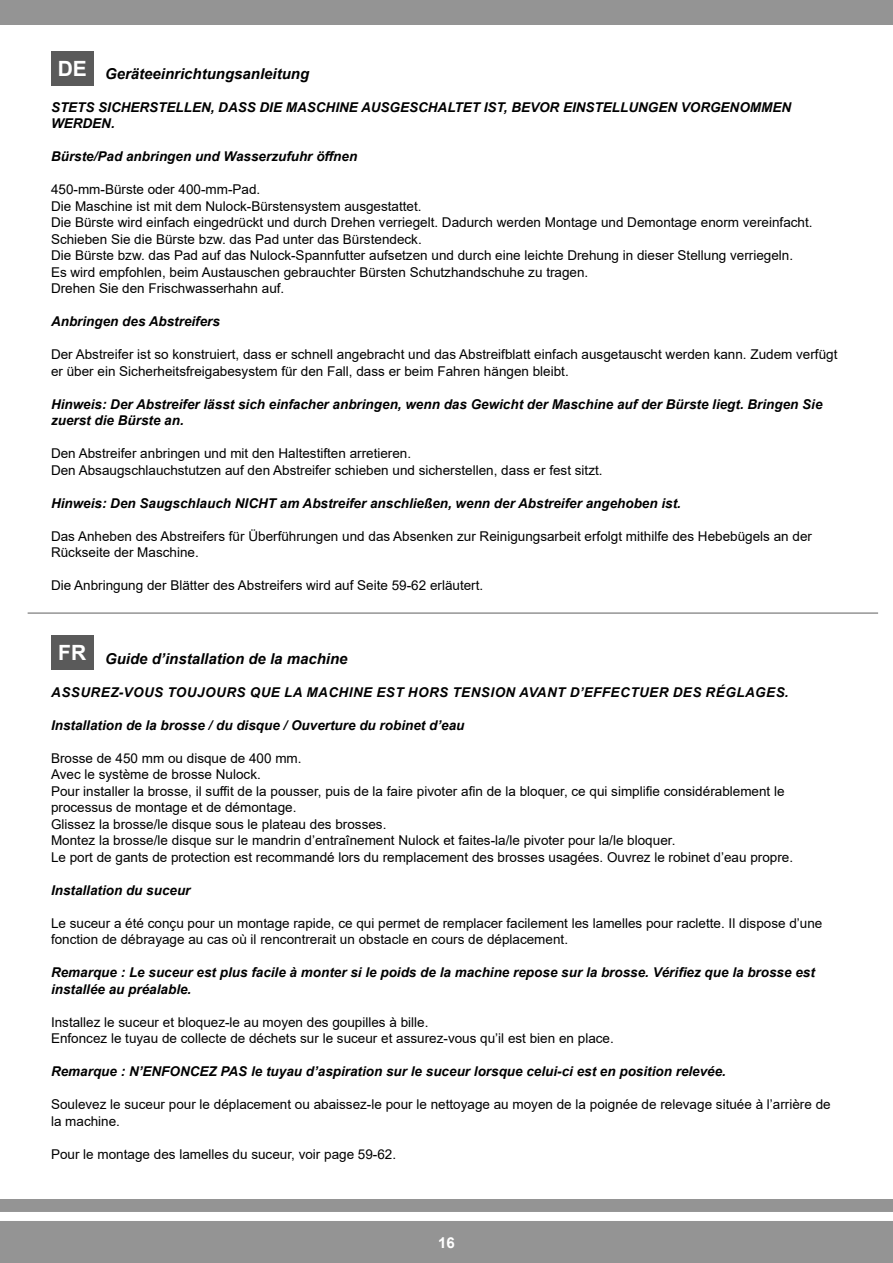
<style>
.page{position:relative;width:893px;height:1263px;background:#949494}
.page>*{position:absolute;margin:0;border:0;box-sizing:border-box;transform-origin:0 0}
.t1{font:italic 700 15px "Arial";color:#000}
.t2{font:700 15px "Arial";color:#fff}
.t3{font:13.5px/16.5px "Arial";color:#000}
.t4{font:italic 700 13.5px/16.5px "Arial";color:#000}
.t5{font:italic 700 13.5px "Arial";letter-spacing:.035em;color:#000}
</style>
<div class="page">
<div style="left:0;top:1212px;width:893px;height:9px;background:#fff"></div>
<div style="left:0;top:26px;width:893px;height:1173px;background:#fff"></div>
<div style="left:51px;top:51px;width:43px;height:34px;background:#5a5a5a"></div>
<div style="left:51px;top:636px;width:43px;height:34px;background:#5a5a5a"></div>
<hr style="left:28px;top:612px;width:850px;height:2px;background:#949494">
<p class="t1" style="left:58px;top:64px;width:253px"><sup>DE</sup> Geräteeinrichtungsanleitung</p>
<p class="t4" style="left:51px;top:99px;width:742px">STETS SICHERSTELLEN, DASS DIE MASCHINE AUSGESCHALTET IST, BEVOR EINSTELLUNGEN VORGENOMMEN<br>WERDEN.</p>
<p class="t4" style="left:51px;top:149px;width:308px">Bürste/Pad anbringen und Wasserzufuhr öffnen</p>
<p class="t3" style="left:51px;top:181px;width:763px">450-mm-Bürste oder 400-mm-Pad.<br>Die Maschine ist mit dem Nulock-Bürstensystem ausgestattet.<br>Die Bürste wird einfach eingedrückt und durch Drehen verriegelt. Dadurch werden Montage und Demontage enorm vereinfacht.<br>Schieben Sie die Bürste bzw. das Pad unter das Bürstendeck.<br>Die Bürste bzw. das Pad auf das Nulock-Spannfutter aufsetzen und durch eine leichte Drehung in dieser Stellung verriegeln.<br>Es wird empfohlen, beim Austauschen gebrauchter Bürsten Schutzhandschuhe zu tragen.<br>Drehen Sie den Frischwasserhahn auf.</p>
<p class="t4" style="left:51px;top:314px;width:171px">Anbringen des Abstreifers</p>
<p class="t3" style="left:51px;top:346px;width:788px">Der Abstreifer ist so konstruiert, dass er schnell angebracht und das Abstreifblatt einfach ausgetauscht werden kann. Zudem verfügt er über ein Sicherheitsfreigabesystem für den Fall, dass er beim Fahren hängen bleibt.</p>
<p class="t4" style="left:51px;top:396px;width:773px">Hinweis: Der Abstreifer lässt sich einfacher anbringen, wenn das Gewicht der Maschine auf der Bürste liegt. Bringen Sie zuerst die Bürste an.</p>
<p class="t3" style="left:51px;top:445px;width:553px">Den Abstreifer anbringen und mit den Haltestiften arretieren.<br>Den Absaugschlauchstutzen auf den Abstreifer schieben und sicherstellen, dass er fest sitzt.</p>
<p class="t4" style="left:51px;top:495px;width:631px">Hinweis: Den Saugschlauch NICHT am Abstreifer anschließen, wenn der Abstreifer angehoben ist.</p>
<p class="t3" style="left:51px;top:528px;width:762px">Das Anheben des Abstreifers für Überführungen und das Absenken zur Reinigungsarbeit erfolgt mithilfe des Hebebügels an der<br>Rückseite der Maschine.</p>
<p class="t3" style="left:51px;top:577px;width:434px">Die Anbringung der Blätter des Abstreifers wird auf Seite 59-62 erläutert.</p>
<p class="t1" style="left:58px;top:648px;width:291px"><sup>FR</sup> Guide d’installation de la machine</p>
<p class="t5" style="left:51px;top:683px;width:739px">ASSUREZ-VOUS TOUJOURS QUE LA MACHINE EST HORS TENSION AVANT D’EFFECTUER DES RÉGLAGES.</p>
<p class="t4" style="left:51px;top:717px;width:415px">Installation de la brosse / du disque / Ouverture du robinet d’eau</p>
<p class="t3" style="left:51px;top:750px;width:744px">Brosse de 450 mm ou disque de 400 mm.<br>Avec le système de brosse Nulock.<br>Pour installer la brosse, il suffit de la pousser, puis de la faire pivoter afin de la bloquer, ce qui simplifie considérablement le processus de montage et de démontage.<br>Glissez la brosse/le disque sous le plateau des brosses.<br>Montez la brosse/le disque sur le mandrin d’entraînement Nulock et faites-la/le pivoter pour la/le bloquer.<br>Le port de gants de protection est recommandé lors du remplacement des brosses usagées. Ouvrez le robinet d’eau propre.</p>
<p class="t4" style="left:51px;top:882px;width:141px">Installation du suceur</p>
<p class="t3" style="left:51px;top:914px;width:773px">Le suceur a été conçu pour un montage rapide, ce qui permet de remplacer facilement les lamelles pour raclette. Il dispose d’une fonction de débrayage au cas où il rencontrerait un obstacle en cours de déplacement.</p>
<p class="t4" style="left:51px;top:964px;width:765px">Remarque : Le suceur est plus facile à monter si le poids de la machine repose sur la brosse. Vérifiez que la brosse est installée au préalable.</p>
<p class="t3" style="left:51px;top:1013px;width:564px">Installez le suceur et bloquez-le au moyen des goupilles à bille.<br>Enfoncez le tuyau de collecte de déchets sur le suceur et assurez-vous qu’il est bien en place.</p>
<p class="t4" style="left:51px;top:1063px;width:676px">Remarque : N’ENFONCEZ PAS le tuyau d’aspiration sur le suceur lorsque celui-ci est en position relevée.</p>
<p class="t3" style="left:51px;top:1096px;width:781px">Soulevez le suceur pour le déplacement ou abaissez-le pour le nettoyage au moyen de la poignée de relevage située à l’arrière de la machine.</p>
<p class="t3" style="left:51px;top:1145px;width:347px">Pour le montage des lamelles du suceur, voir page 59-62.</p>
<p class="t2" style="left:438px;top:1232px;width:18px">16</p>
</div>
